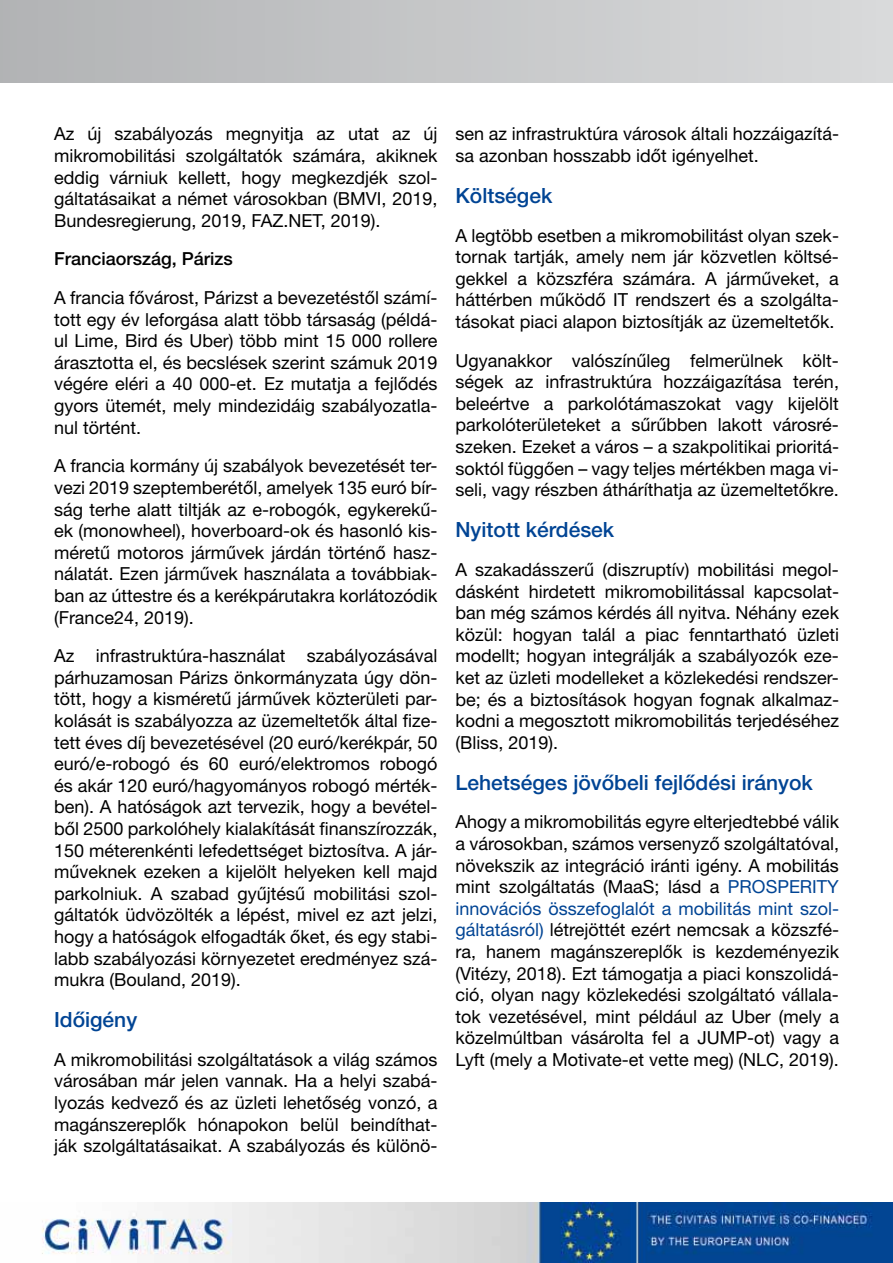
<style>
.page{position:relative;width:893px;height:1263px;background:#fff}
.page>*{position:absolute;margin:0;border:0;box-sizing:border-box;transform-origin:0 0}
.t1{font:500 21px "Helvetica Neue LT Pro";color:#004494}
.t2{font:18px/21.6px "Helvetica Neue LT Pro";color:#000;text-align:justify}
.t3{font:500 18px "Helvetica Neue LT Pro";color:#000}
.s1{color:#004494}
</style>
<div class="page">
<div style="left:0;top:0;width:893px;height:82px;background:linear-gradient(to right,#b2b3b5,#d9dadb)"></div>
<img style="left:42px;top:1203px;width:851px;height:60px">
<p class="t2" style="left:54px;top:123px;width:385px">Az új szabályozás megnyitja az utat az új mikromobilitási szolgáltatók számára, akiknek eddig várniuk kellett, hogy megkezdjék szol&shy;gáltatásaikat a német városokban (BMVI, 2019, Bundesregierung, 2019, FAZ.NET, 2019).</p>
<p class="t3" style="left:54px;top:248px;width:180px">Franciaország, Párizs</p>
<p class="t2" style="left:54px;top:287px;width:385px">A francia fővárost, Párizst a bevezetéstől számí&shy;tott egy év leforgása alatt több társaság (példá&shy;ul Lime, Bird és Uber) több mint 15 000 rollere árasztotta el, és becslések szerint számuk 2019 végére eléri a 40 000-et. Ez mutatja a fejlődés gyors ütemét, mely mindezidáig szabályozatla&shy;nul történt.</p>
<p class="t2" style="left:54px;top:455px;width:385px">A francia kormány új szabályok bevezetését ter&shy;vezi 2019 szeptemberétől, amelyek 135 euró bír&shy;ság terhe alatt tiltják az e-robogók, egykerekű&shy;ek (monowheel), hoverboard-ok és hasonló kis&shy;méretű motoros járművek járdán történő hasz&shy;nálatát. Ezen járművek használata a továbbiak&shy;ban az úttestre és a kerékpárutakra korlátozódik (France24, 2019).</p>
<p class="t2" style="left:54px;top:645px;width:385px">Az infrastruktúra-használat szabályozásával párhuzamosan Párizs önkormányzata úgy dön&shy;tött, hogy a kisméretű járművek közterületi par&shy;kolását is szabályozza az üzemeltetők által fize&shy;tett éves díj bevezetésével (20 euró/kerékpár, 50 euró/e-robogó és 60 euró/elektromos robogó és akár 120 euró/hagyományos robogó mérték&shy;ben). A hatóságok azt tervezik, hogy a bevétel&shy;ből 2500 parkolóhely kialakítását finanszírozzák, 150 méterenkénti lefedettséget biztosítva. A jár&shy;műveknek ezeken a kijelölt helyeken kell majd parkolniuk. A szabad gyűjtésű mobilitási szol&shy;gáltatók üdvözölték a lépést, mivel ez azt jelzi, hogy a hatóságok elfogadták őket, és egy stabi&shy;labb szabályozási környezetet eredményez szá&shy;mukra (Bouland, 2019).</p>
<p class="t1" style="left:54px;top:1007px;width:85px">Időigény</p>
<p class="t2" style="left:54px;top:1048px;width:385px">A mikromobilitási szolgáltatások a világ számos városában már jelen vannak. Ha a helyi szabá&shy;lyozás kedvező és az üzleti lehetőség vonzó, a magánszereplők hónapokon belül beindíthat&shy;ják szolgáltatásaikat. A szabályozás és különö-</p>
<p class="t2" style="left:455px;top:123px;width:385px">sen az infrastruktúra városok általi hozzáigazítá&shy;sa azonban hosszabb időt igényelhet.</p>
<p class="t1" style="left:455px;top:183px;width:98px">Költségek</p>
<p class="t2" style="left:455px;top:224px;width:385px">A legtöbb esetben a mikromobilitást olyan szek&shy;tornak tartják, amely nem jár közvetlen költsé&shy;gekkel a közszféra számára. A járműveket, a háttérben működő IT rendszert és a szolgálta&shy;tásokat piaci alapon biztosítják az üzemeltetők.</p>
<p class="t2" style="left:455px;top:349px;width:385px">Ugyanakkor valószínűleg felmerülnek költ&shy;ségek az infrastruktúra hozzáigazítása terén, beleértve a parkolótámaszokat vagy kijelölt parkolóterületeket a sűrűbben lakott városré&shy;szeken. Ezeket a város – a szakpolitikai prioritá&shy;soktól függően – vagy teljes mértékben maga vi&shy;seli, vagy részben átháríthatja az üzemeltetőkre.</p>
<p class="t1" style="left:455px;top:517px;width:160px">Nyitott kérdések</p>
<p class="t2" style="left:455px;top:558px;width:385px">A szakadásszerű (diszruptív) mobilitási megol&shy;dásként hirdetett mikromobilitással kapcsolat&shy;ban még számos kérdés áll nyitva. Néhány ezek közül: hogyan talál a piac fenntartható üzleti modellt; hogyan integrálják a szabályozók eze&shy;ket az üzleti modelleket a közlekedési rendszer&shy;be; és a biztosítások hogyan fognak alkalmaz&shy;kodni a megosztott mikromobilitás terjedéséhez (Bliss, 2019).</p>
<p class="t1" style="left:455px;top:770px;width:359px">Lehetséges jövőbeli fejlődési irányok</p>
<p class="t2" style="left:455px;top:811px;width:385px">Ahogy a mikromobilitás egyre elterjedtebbé válik a városokban, számos versenyző szolgáltatóval, növekszik az integráció iránti igény. A mobilitás mint szolgáltatás (MaaS; lásd a <span class="s1">PROS PERITY innovációs összefoglalót a mobilitás mint szol&shy;gáltatásról)</span> létrejöttét ezért nemcsak a közszfé&shy;ra, hanem magánszereplők is kezdeményezik (Vitézy, 2018). Ezt támogatja a piaci konszolidá&shy;ció, olyan nagy közlekedési szolgáltató vállala&shy;tok vezetésével, mint például az Uber (mely a közelmúltban vásárolta fel a JUMP-ot) vagy a Lyft (mely a Motivate-et vette meg) (NLC</p>
<p class="t2" style="left:779px;top:1048px;width:61px">, 2019).</p>
</div>
